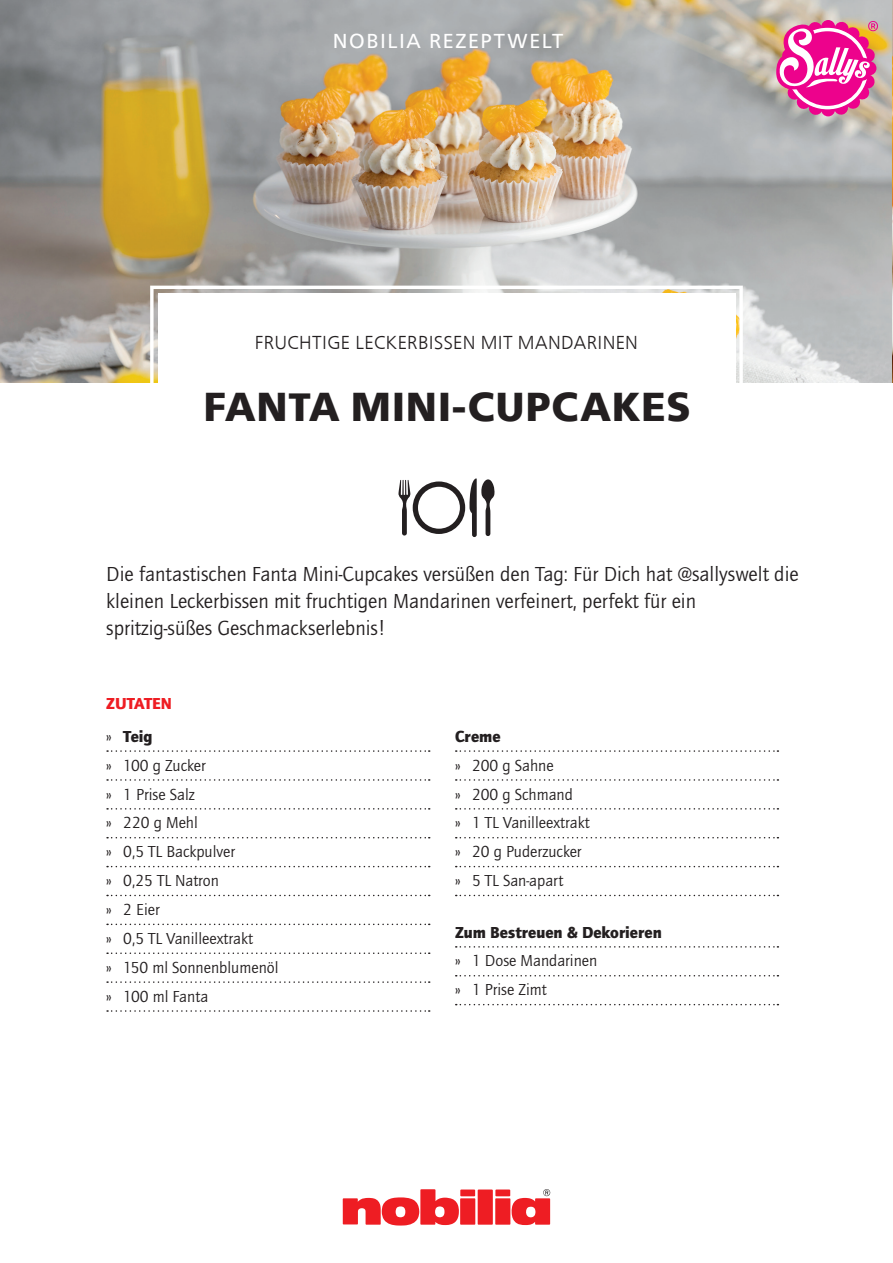
<style>
.page{position:relative;width:893px;height:1263px;background:#fff}
.page>*{position:absolute;margin:0;border:0;box-sizing:border-box;transform-origin:0 0}
.t1{font:700 42px "Frutus T";letter-spacing:.015em;color:#231f20}
.t2{font:21px/27px "Quay Itc T Boo";color:#231f20}
.t3{font:21px "Frutus T";letter-spacing:.075em;color:#fff}
.t4{font:300 19.5px "Frutus T";letter-spacing:.015em;color:#231f20}
.t5{font:16.5px/28.8px "Quay Itc T Boo";color:#231f20}
.t6{font:900 16.5px "Quay Itc T";color:#231f20}
.t7{font:900 16.5px/32.7px "Quay Itc T";color:#ee1d23}
.s1{font-family:"Quay Itc T Boo";font-weight:400;color:#231f20}
.s2{color:#231f20}
</style>
<div class="page">
<img style="left:0;top:0;width:893px;height:383px">
<svg style="left:343px;top:1189px;width:207px;height:36px"></svg>
<div style="left:158px;top:293px;width:577px;height:193px;background:#fff"></div>
<div style="left:150px;top:286px;width:593px;height:208px;border:3px solid #fff"></div>
<svg style="left:469px;top:478px;width:26px;height:59px"></svg>
<svg style="left:398px;top:480px;width:12px;height:56px"></svg>
<div style="left:413px;top:481px;width:52px;height:53px;border:5px solid #231f20;border-radius:50%"></div>
<svg style="left:107px;top:750px;width:323px;height:2px"></svg>
<svg style="left:107px;top:779px;width:323px;height:2px"></svg>
<svg style="left:107px;top:808px;width:323px;height:1px"></svg>
<svg style="left:107px;top:837px;width:323px;height:1px"></svg>
<svg style="left:107px;top:866px;width:323px;height:1px"></svg>
<svg style="left:107px;top:895px;width:323px;height:1px"></svg>
<svg style="left:107px;top:924px;width:323px;height:1px"></svg>
<svg style="left:107px;top:952px;width:323px;height:2px"></svg>
<svg style="left:107px;top:981px;width:323px;height:2px"></svg>
<svg style="left:107px;top:1010px;width:323px;height:2px"></svg>
<svg style="left:456px;top:750px;width:322px;height:2px"></svg>
<svg style="left:456px;top:779px;width:322px;height:2px"></svg>
<svg style="left:456px;top:808px;width:322px;height:1px"></svg>
<svg style="left:456px;top:837px;width:322px;height:1px"></svg>
<svg style="left:456px;top:866px;width:322px;height:1px"></svg>
<svg style="left:456px;top:895px;width:322px;height:1px"></svg>
<svg style="left:456px;top:946px;width:322px;height:2px"></svg>
<svg style="left:456px;top:975px;width:322px;height:1px"></svg>
<svg style="left:456px;top:1004px;width:322px;height:1px"></svg>
<svg style="left:776px;top:21px;width:102px;height:95px"></svg>
<p class="t3" style="left:333px;top:29px;width:232px">NOBILIA REZEPTWELT</p>
<p class="t4" style="left:255px;top:331px;width:385px">FRUCHTIGE LECKERBISSEN MIT MANDARINEN</p>
<h1 class="t1" style="left:203px;top:383px;width:489px">FANTA MINI-CUPCAKES</h1>
<p class="t2" style="left:106px;top:561px;width:694px">Die fantastischen Fanta Mini-Cupcakes versüßen den Tag: Für Dich hat @sallyswelt die kleinen Leckerbissen mit fruchtigen Mandarinen verfeinert, perfekt für ein spritzig-süßes Geschmackserlebnis!</p>
<p class="t7" style="left:106px;top:687px;width:67px">ZUTATEN <span class="s1">»</span> <span class="s2">Teig</span></p>
<p class="t5" style="left:106px;top:751px;width:174px">» 100 g Zucker<br>» 1 Prise Salz<br>» 220 g Mehl<br>» 0,5 TL Backpulver<br>» 0,25 TL Natron<br>» 2 Eier<br>» 0,5 TL Vanilleextrakt<br>» 150 ml Sonnenblumenöl » 100 ml Fanta</p>
<p class="t6" style="left:455px;top:727px;width:47px">Creme</p>
<p class="t5" style="left:455px;top:751px;width:136px">» 200 g Sahne<br>» 200 g Schmand<br>» 1 TL Vanilleextrakt » 20 g Puderzucker » 5 TL San-apart</p>
<p class="t6" style="left:455px;top:922px;width:208px">Zum Bestreuen &amp; Dekorieren</p>
<p class="t5" style="left:455px;top:947px;width:144px">» 1 Dose Mandarinen » 1 Prise Zimt</p>
</div>
